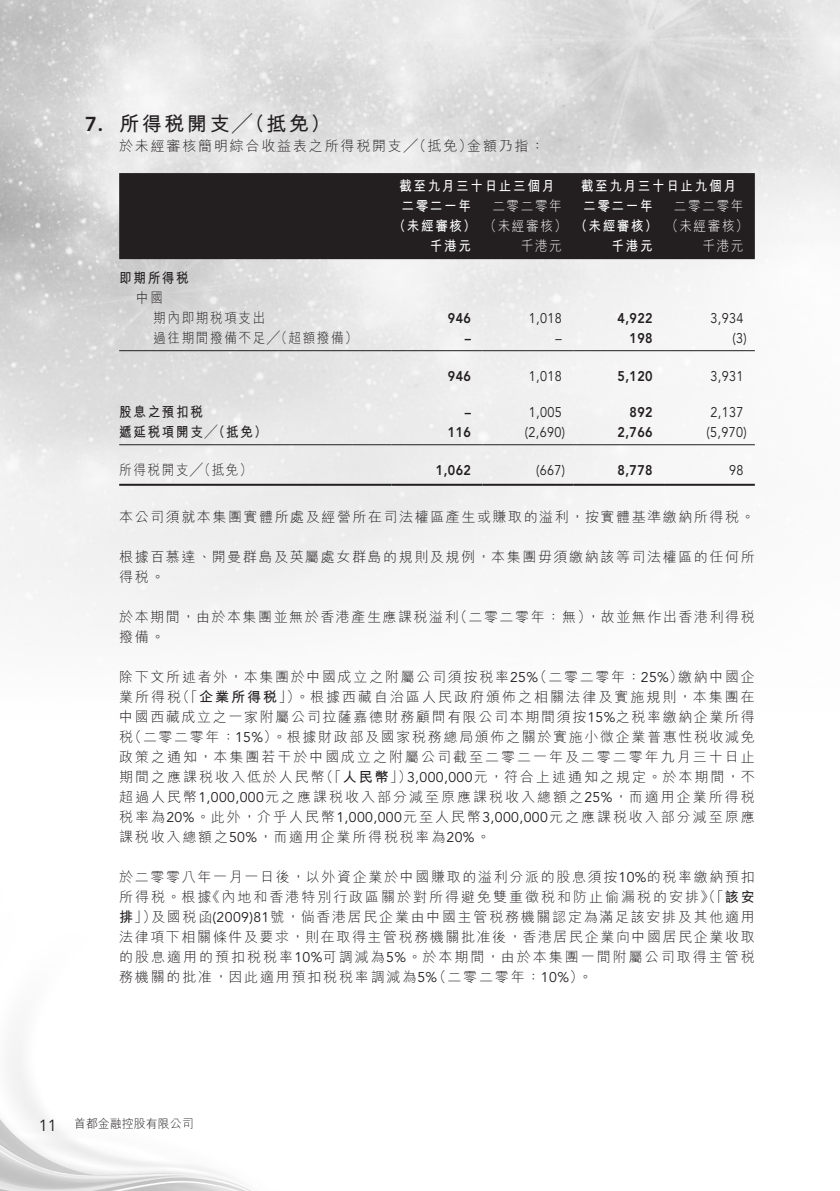
<style>
.page{position:relative;width:840px;height:1191px;background:#fff}
.page>*{position:absolute;margin:0;border:0;box-sizing:border-box;transform-origin:0 0}
._01_H1{font:700 20px "M Hei HK";letter-spacing:.13em;color:#231f20}
._01_H1-2{font:800 20px "Avenir LT Std";color:#231f20}
.t1{font:16px "Avenir LT Std";color:#231f20}
._00_txt{font:300 14px/20px "M Hei HK";letter-spacing:.12em;color:#231f20}
._00_txt-2{font:300 14px/20px "M Hei HK";letter-spacing:.14em;color:#231f20}
._50_Table_txt{font:14px "Avenir LT Std";letter-spacing:.03em;color:#231f20;scale:.9 1}
._50_Table_txt-2{font:700 14px "M Hei HK";letter-spacing:.13em;color:#fff;scale:.9 1}
._50_Table_txt-3{font:800 14px "Avenir LT Std";letter-spacing:.03em;color:#231f20;scale:.9 1}
._50_Table_txt_sub{font:300 14px "M Hei HK";letter-spacing:.13em;color:#231f20;scale:.9 1}
._50_Table_txt-4{font:300 14px "M Hei HK";letter-spacing:.13em;color:#fff;scale:.9 1}
._50_Table_txt_sub-2{font:700 14px "M Hei HK";letter-spacing:.13em;color:#231f20;scale:.9 1}
.t2{font:300 12px "M Hei HK";color:#231f20}
.s1{font-family:"Avenir LT Std";font-weight:400}
.s2{font-weight:700}
</style>
<div class="page">
<img style="left:0;top:0;width:839px;height:1191px">
<div style="left:119px;top:173px;width:635px;height:86px;background:#231f20"></div>
<hr style="left:119px;top:350px;width:272px;height:1px;background:#231f20">
<hr style="left:391px;top:350px;width:91px;height:1px;background:#231f20">
<hr style="left:482px;top:350px;width:91px;height:1px;background:#231f20">
<hr style="left:573px;top:350px;width:90px;height:1px;background:#231f20">
<hr style="left:663px;top:350px;width:91px;height:1px;background:#231f20">
<hr style="left:119px;top:444px;width:272px;height:1px;background:#231f20">
<hr style="left:391px;top:444px;width:91px;height:1px;background:#231f20">
<hr style="left:482px;top:444px;width:91px;height:1px;background:#231f20">
<hr style="left:573px;top:444px;width:90px;height:1px;background:#231f20">
<hr style="left:663px;top:444px;width:91px;height:1px;background:#231f20">
<hr style="left:119px;top:484px;width:272px;height:2px;background:#231f20">
<hr style="left:391px;top:484px;width:91px;height:2px;background:#231f20">
<hr style="left:482px;top:484px;width:91px;height:2px;background:#231f20">
<hr style="left:573px;top:484px;width:90px;height:2px;background:#231f20">
<hr style="left:663px;top:484px;width:91px;height:2px;background:#231f20">
<p class="_01_H1-2" style="left:85px;top:112px;width:20px">7.</p>
<p class="_01_H1" style="left:119px;top:109px;width:213px">所得稅開支╱（抵免(</p>
<p class="_00_txt" style="left:119px;top:136px;width:354px">於未經審核簡明綜合收益表之所得稅開支╱（抵免）</p>
<p class="_00_txt" style="left:467px;top:136px;width:79px">金額乃指：</p>
<p class="_50_Table_txt-2" style="left:399px;top:176px;width:174px">截至九月三十日止三個月</p>
<p class="_50_Table_txt-2" style="left:580px;top:176px;width:174px">截至九月三十日止九個月</p>
<p class="_50_Table_txt-2" style="left:401px;top:196px;width:79px">二零二一年</p>
<p class="_50_Table_txt-4" style="left:492px;top:199px;width:79px">二零二零年</p>
<p class="_50_Table_txt-2" style="left:582px;top:196px;width:79px">二零二一年</p>
<p class="_50_Table_txt-4" style="left:673px;top:199px;width:79px">二零二零年</p>
<p class="_50_Table_txt-2" style="left:393px;top:216px;width:93px">（未經審核）</p>
<p class="_50_Table_txt-4" style="left:484px;top:219px;width:93px">（未經審核）</p>
<p class="_50_Table_txt-2" style="left:574px;top:216px;width:93px">（未經審核）</p>
<p class="_50_Table_txt-4" style="left:665px;top:219px;width:93px">（未經審核(</p>
<p class="_50_Table_txt-2" style="left:429px;top:236px;width:47px">千港元</p>
<p class="_50_Table_txt-4" style="left:520px;top:239px;width:47px">千港元</p>
<p class="_50_Table_txt-2" style="left:611px;top:236px;width:47px">千港元</p>
<p class="_50_Table_txt-4" style="left:702px;top:239px;width:47px">千港元</p>
<p class="_50_Table_txt_sub-2" style="left:119px;top:268px;width:79px">即期所得稅</p>
<p class="_50_Table_txt_sub" style="left:136px;top:291px;width:31px">中國</p>
<p class="_50_Table_txt_sub" style="left:153px;top:311px;width:126px">期內即期稅項支出</p>
<p class="_50_Table_txt-3" style="left:447px;top:310px;width:27px">946</p>
<p class="_50_Table_txt" style="left:528px;top:310px;width:38px">1,018</p>
<p class="_50_Table_txt-3" style="left:617px;top:310px;width:40px">4,922</p>
<p class="_50_Table_txt" style="left:710px;top:310px;width:38px">3,934</p>
<p class="_50_Table_txt_sub" style="left:153px;top:331px;width:228px">過往期間撥備不足╱（超額撥備(</p>
<p class="_50_Table_txt-3" style="left:464px;top:330px;width:8px">–</p>
<p class="_50_Table_txt" style="left:555px;top:330px;width:8px">–</p>
<p class="_50_Table_txt-3" style="left:629px;top:330px;width:27px">198</p>
<p class="_50_Table_txt" style="left:732px;top:330px;width:17px">(3)</p>
<p class="_50_Table_txt-3" style="left:447px;top:368px;width:27px">946</p>
<p class="_50_Table_txt" style="left:528px;top:368px;width:38px">1,018</p>
<p class="_50_Table_txt-3" style="left:617px;top:368px;width:40px">5,120</p>
<p class="_50_Table_txt" style="left:710px;top:368px;width:38px">3,931</p>
<p class="_50_Table_txt_sub-2" style="left:119px;top:402px;width:95px">股息之預扣稅</p>
<p class="_50_Table_txt-3" style="left:464px;top:404px;width:8px">–</p>
<p class="_50_Table_txt" style="left:528px;top:404px;width:38px">1,005</p>
<p class="_50_Table_txt-3" style="left:629px;top:404px;width:27px">892</p>
<p class="_50_Table_txt" style="left:710px;top:404px;width:38px">2,137</p>
<p class="_50_Table_txt_sub-2" style="left:119px;top:422px;width:165px">遞延稅項開支╱（抵免(</p>
<p class="_50_Table_txt-3" style="left:447px;top:424px;width:27px">116</p>
<p class="_50_Table_txt" style="left:524px;top:424px;width:46px">)2,690(</p>
<p class="_50_Table_txt-3" style="left:617px;top:424px;width:40px">2,766</p>
<p class="_50_Table_txt" style="left:706px;top:424px;width:46px">)5,970(</p>
<p class="_50_Table_txt_sub" style="left:119px;top:463px;width:149px">所得稅開支╱（抵免(</p>
<p class="_00_txt" style="left:119px;top:507px;width:636px">本公司須就本集團實體所處及經營所在司法權區產生或賺取的溢利，按實體基準繳納所得稅。</p>
<p class="_00_txt" style="left:119px;top:547px;width:636px">根據百慕達、開曼群島及英屬處女群島的規則及規例，本集團毋須繳納該等司法權區的任何所得稅。</p>
<p class="_00_txt" style="left:586px;top:607px;width:170px">，故並無作出香港利得稅</p>
<p class="_50_Table_txt" style="left:536px;top:462px;width:34px">)667(</p>
<p class="_50_Table_txt-3" style="left:435px;top:462px;width:40px">1,062</p>
<p class="_50_Table_txt-3" style="left:617px;top:462px;width:40px">8,778</p>
<p class="_50_Table_txt" style="left:728px;top:462px;width:17px">98</p>
<p class="_00_txt" style="left:453px;top:607px;width:139px">（二零二零年：無）</p>
<p class="_00_txt" style="left:119px;top:607px;width:341px">於本期間，由於本集團並無於香港產生應課稅溢利撥備。</p>
<p class="_00_txt" style="left:533px;top:667px;width:151px">（二零二零年：<span class="s1">25%</span>）</p>
<p class="_00_txt-2" style="left:176px;top:667px;width:580px;text-indent:-57px">除下文所述者外，本集團於中國成立之附屬公司須按稅率<span class="s1">25%<br></span>（「<span class="s2">企業所得稅</span>」）。根據西藏自治區人民政府頒佈之相關法律及實施規則，本集團在</p>
<p class="_00_txt" style="left:677px;top:667px;width:78px">繳納中國企</p>
<p class="_00_txt" style="left:119px;top:687px;width:63px">業所得稅</p>
<p class="_00_txt" style="left:119px;top:707px;width:636px">中國西藏成立之一家附屬公司拉薩嘉德財務顧問有限公司本期間須按<span class="s1">15%</span>之稅率繳納企業所得</p>
<p class="_00_txt" style="left:128px;top:727px;width:628px">（二零二零年：<span class="s1">15%</span>）。根據財政部及國家稅務總局頒佈之關於實施小微企業普惠性稅收減免</p>
<p class="_00_txt" style="left:119px;top:727px;width:15px">稅</p>
<p class="_00_txt-2" style="left:119px;top:747px;width:636px">政策之通知，本集團若干於中國成立之附屬公司截至二零二一年及二零二零年九月三十日止</p>
<p class="_00_txt-2" style="left:407px;top:767px;width:349px"><span class="s1">3,000,000</span>元，符合上述通知之規定。於本期間，不</p>
<p class="_00_txt" style="left:319px;top:767px;width:94px">（「<span class="s2">人民幣</span>」）</p>
<p class="_00_txt-2" style="left:119px;top:767px;width:636px">期間之應課稅收入低於人民幣<br>超過人民幣<span class="s1">1,000,000</span>元之應課稅收入部分減至原應課稅收入總額之<span class="s1">25%</span>，而適用企業所得稅稅率為<span class="s1">20%</span>。此外，介乎人民幣<span class="s1">1,000,000</span>元至人民幣<span class="s1">3,000,000</span>元之應課稅收入部分減至原應課稅收入總額之<span class="s1">50%</span>，而適用企業所得稅稅率為<span class="s1">20%</span>。</p>
<p class="_00_txt" style="left:119px;top:867px;width:636px;text-align:right">於二零零八年一月一日後，以外資企業於中國賺取的溢利分派的股息須按<span class="s1">10%</span>的稅率繳納預扣《內地和香港特別行政區關於對所得避免雙重徵稅和防止偷漏稅的安排》（「<span class="s2">該安</span></p>
<p class="_00_txt" style="left:151px;top:887px;width:605px;text-indent:-32px">所得稅。根據<br>及國稅函<span class="s1">(2009)81</span>號，倘香港居民企業由中國主管稅務機關認定為滿足該安排及其他適用</p>
<p class="_00_txt" style="left:119px;top:907px;width:39px"><span class="s2">排</span>」）</p>
<p class="_00_txt" style="left:119px;top:927px;width:636px">法律項下相關條件及要求，則在取得主管稅務機關批准後，香港居民企業向中國居民企業收取</p>
<p class="_00_txt-2" style="left:119px;top:947px;width:636px">的股息適用的預扣稅稅率<span class="s1">10%</span>可調減為<span class="s1">5%</span>。於本期間，由於本集團一間附屬公司取得主管稅</p>
<p class="_00_txt" style="left:578px;top:967px;width:15px">。</p>
<p class="_00_txt" style="left:432px;top:967px;width:152px">（二零二零年：<span class="s1">10%</span>(</p>
<p class="_00_txt" style="left:119px;top:967px;width:319px">務機關的批准，因此適用預扣稅稅率調減為<span class="s1">5%</span></p>
<p class="t1" style="left:39px;top:1115px;width:19px">11</p>
<p class="t2" style="left:74px;top:1117px;width:122px">首都金融控股有限公司</p>
</div>
